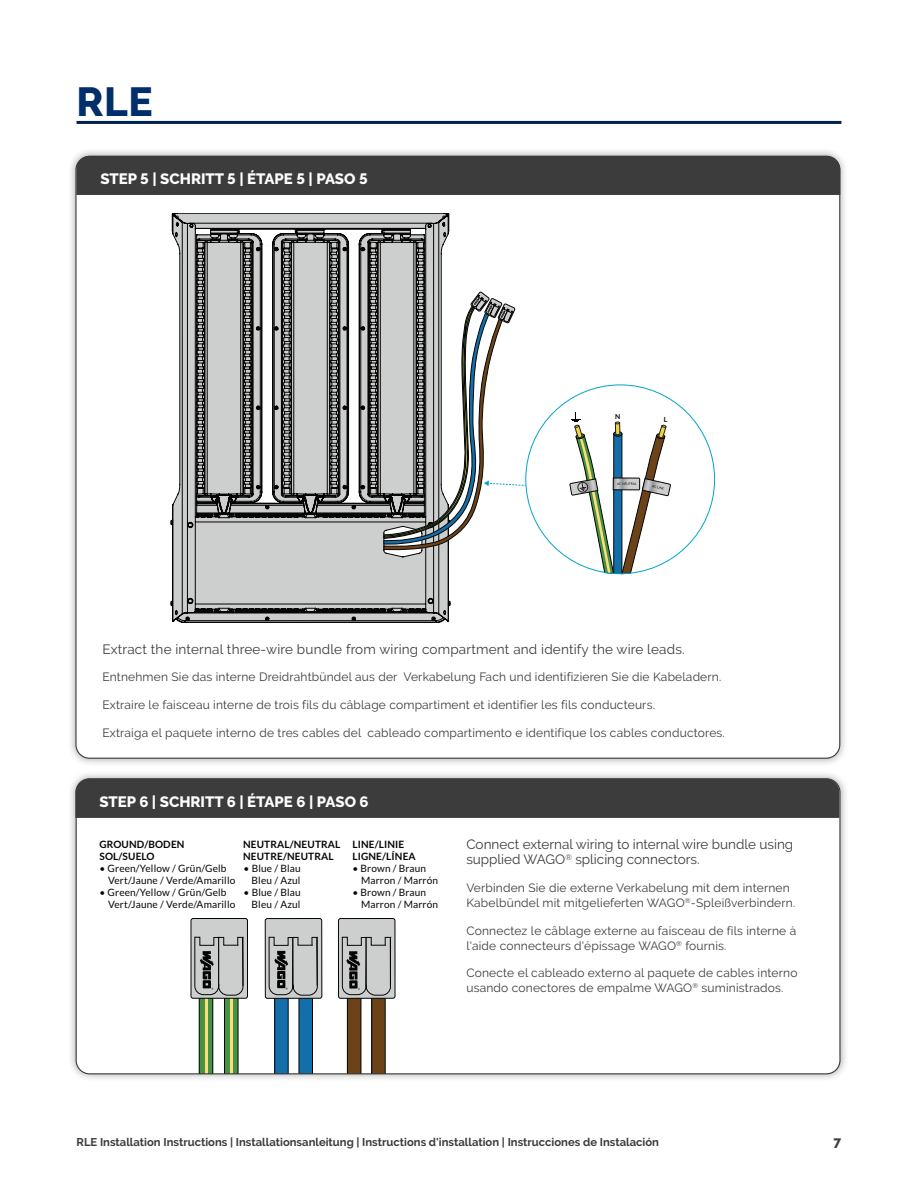
<style>
.page{position:relative;width:918px;height:1188px;background:#fff}
.page>*{position:absolute;margin:0;border:0;box-sizing:border-box;transform-origin:0 0}
.t1{font:800 40.5px "Raleway";color:#002f6b}
.t2{font:800 15px "Raleway";color:#fff}
.t3{font:13.5px/15px "Raleway";color:#3c3c3c}
.t4{font:800 13.5px "Raleway";color:#3c3c3c}
.t5{font:12px/15px "Raleway";letter-spacing:.015em;color:#3c3c3c}
.t6{font:700 11.25px "Raleway";color:#3c3c3c}
.t7{font:10.05px/12.1px "Lato";letter-spacing:.015em;color:#050504}
.t8{font:700 10.05px/12.1px "Lato";letter-spacing:.015em;color:#050504}
.t9{font:700 6.9px "Lato";color:#050504}
</style>
<div class="page">
<hr style="left:77px;top:121px;width:764px;height:3px;background:#002252">
<div style="left:67px;top:148px;width:782px;height:619px;background:#231f20;opacity:.4"></div>
<div style="left:76px;top:156px;width:764px;height:602px;background:#fff;border-radius:14px"></div>
<svg style="left:171px;top:213px;width:279px;height:410px;background:#a4a5a5"></svg>
<hr style="left:196px;top:229px;width:14px;height:4px;background:#fff">
<svg style="left:325px;top:229px;width:390px;height:345px"></svg>
<div style="left:76px;top:156px;width:764px;height:39px;background:#3c3c3c"></div>
<div style="left:67px;top:770px;width:782px;height:313px;background:#231f20;opacity:.4"></div>
<div style="left:76px;top:779px;width:764px;height:295px;background:#fff;border-radius:14px"></div>
<div style="left:199px;top:998px;width:14px;height:76px;background:#469443"></div>
<div style="left:199px;top:998px;width:14px;height:76px;border:1px solid #050504"></div>
<hr style="left:205px;top:998px;width:2px;height:76px;background:#fedc7e">
<div style="left:224px;top:998px;width:14px;height:76px;background:#469443"></div>
<div style="left:224px;top:998px;width:14px;height:76px;border:1px solid #050504"></div>
<hr style="left:230px;top:998px;width:2px;height:76px;background:#fedc7e">
<div style="left:299px;top:998px;width:14px;height:76px;background:#136faa"></div>
<div style="left:299px;top:998px;width:14px;height:76px;border:1px solid #050504"></div>
<div style="left:275px;top:998px;width:13px;height:76px;background:#136faa"></div>
<div style="left:274px;top:998px;width:14px;height:76px;border:1px solid #050504"></div>
<div style="left:372px;top:998px;width:13px;height:76px;background:#6c4319"></div>
<div style="left:371px;top:998px;width:14px;height:76px;border:1px solid #050504"></div>
<div style="left:347px;top:998px;width:14px;height:76px;background:#6c4319"></div>
<div style="left:347px;top:998px;width:14px;height:76px;border:1px solid #050504"></div>
<div style="left:191px;top:918px;width:57px;height:80px;background:#cdcece;border-radius:2px"></div>
<div style="left:191px;top:918px;width:57px;height:81px;border:1px solid #050504;border-radius:2px"></div>
<svg style="left:194px;top:937px;width:50px;height:59px"></svg>
<div style="left:265px;top:918px;width:57px;height:80px;background:#cdcece;border-radius:2px"></div>
<div style="left:265px;top:918px;width:57px;height:81px;border:1px solid #050504;border-radius:2px"></div>
<svg style="left:268px;top:937px;width:50px;height:59px"></svg>
<div style="left:338px;top:918px;width:57px;height:80px;background:#cdcece;border-radius:2px"></div>
<div style="left:338px;top:918px;width:57px;height:81px;border:1px solid #050504;border-radius:2px"></div>
<svg style="left:342px;top:937px;width:50px;height:59px"></svg>
<div style="left:75px;top:779px;width:764px;height:39px;background:#3c3c3c"></div>
<h1 class="t1" style="left:77px;top:79px;width:78px">RLE</h1>
<p class="t2" style="left:100px;top:170px;width:269px">STEP 5 | SCHRITT 5 | ÉTAPE 5 | PASO 5</p>
<p class="t9" style="left:615px;top:412px;width:7px">N</p>
<p class="t9" style="left:664px;top:416px;width:5px">L</p>
<p class="t3" style="left:102px;top:641px;width:584px">Extract the internal three-wire bundle from wiring compartment and identify the wire leads.</p>
<p class="t5" style="left:102px;top:670px;width:621px">Entnehmen Sie das interne Dreidrahtbündel aus der Verkabelung Fach und identifizieren Sie die Kabeladern.</p>
<p class="t5" style="left:102px;top:697px;width:554px">Extraire le faisceau interne de trois fils du câblage compartiment et identifier les fils conducteurs.</p>
<p class="t5" style="left:102px;top:725px;width:624px">Extraiga el paquete interno de tres cables del cableado compartimento e identifique los cables conductores.</p>
<p class="t2" style="left:99px;top:793px;width:271px">STEP 6 | SCHRITT 6 | ÉTAPE 6 | PASO 6</p>
<p class="t8" style="left:99px;top:838px;width:87px">GROUND/BODEN<br>SOL/SUELO</p>
<p class="t7" style="left:108px;top:862px;width:129px;text-indent:-9px">• Green/Yellow / Grün/Gelb<br>Vert/Jaune / Verde/Amarillo</p>
<p class="t7" style="left:108px;top:886px;width:129px;text-indent:-9px">• Green/Yellow / Grün/Gelb<br>Vert/Jaune / Verde/Amarillo</p>
<p class="t8" style="left:243px;top:838px;width:99px">NEUTRAL/NEUTRAL<br>NEUTRE/NEUTRAL</p>
<p class="t7" style="left:244px;top:862px;width:59px;text-align:right">• Blue / Blau<br>Bleu / Azul</p>
<p class="t7" style="left:244px;top:886px;width:59px;text-align:right">• Blue / Blau<br>Bleu / Azul</p>
<p class="t8" style="left:352px;top:838px;width:65px">LINE/LINIE<br>LIGNE/LÍNEA</p>
<p class="t7" style="left:361px;top:862px;width:79px;text-indent:-9px">• Brown / Braun<br>Marron / Marrón</p>
<p class="t7" style="left:361px;top:886px;width:79px;text-indent:-9px">• Brown / Braun<br>Marron / Marrón</p>
<p class="t3" style="left:466px;top:837px;width:328px">Connect external wiring to internal wire bundle using supplied WAGO<sup>®</sup> splicing connectors.</p>
<p class="t5" style="left:466px;top:880px;width:330px">Verbinden Sie die externe Verkabelung mit dem internen<br>Kabelbündel mit mitgelieferten WAGO<sup>®</sup>-Spleißverbindern.</p>
<p class="t5" style="left:466px;top:923px;width:331px">Connectez le câblage externe au faisceau de fils interne à l'aide connecteurs d'épissage WAGO<sup>®</sup> fournis.</p>
<p class="t5" style="left:466px;top:966px;width:333px">Conecte el cableado externo al paquete de cables interno usando conectores de empalme WAGO<sup>®</sup> suministrados.</p>
<p class="t6" style="left:77px;top:1135px;width:584px">RLE Installation Instructions | Installationsanleitung | Instructions d'installation | Instrucciones de Instalación</p>
<p class="t4" style="left:834px;top:1135px;width:9px">7</p>
</div>
